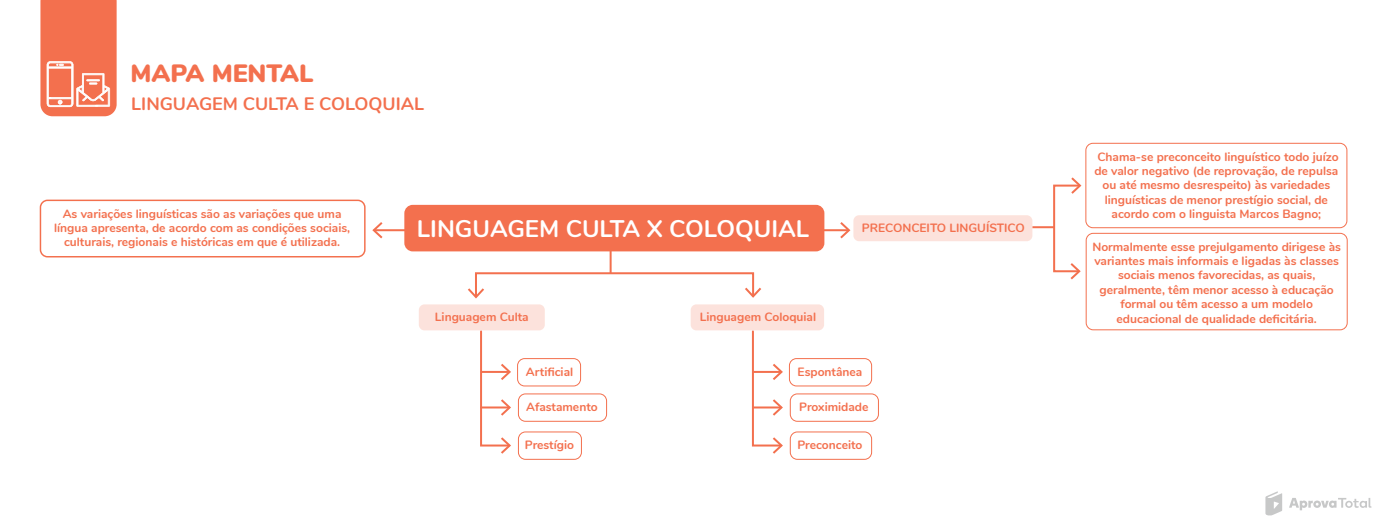
<style>
.page{position:relative;width:1388px;height:528px;background:#fff}
.page>*{position:absolute;margin:0;border:0;box-sizing:border-box;transform-origin:0 0}
.t1{font:900 25px "Nunito";color:#f3704e}
.t2{font:700 24px "Nunito";color:#fff}
.t3{font:700 18px "Nunito";color:#f3704e}
.t4{font:700 12px/14.4px "Nunito";color:#f3704e;text-align:center}
</style>
<div class="page">
<svg style="left:1289px;top:498px;width:82px;height:12px"></svg>
<svg style="left:1265px;top:491px;width:17px;height:24px"></svg>
<svg style="left:40px;top:0;width:77px;height:116px;background:#f48061"></svg>
<hr style="left:374px;top:229px;width:37px;height:2px;background:#f3704e">
<svg style="left:372px;top:222px;width:10px;height:16px"></svg>
<hr style="left:812px;top:229px;width:36px;height:2px;background:#f3704e">
<svg style="left:840px;top:222px;width:10px;height:16px"></svg>
<div style="left:404px;top:205px;width:420px;height:46px;background:#f3704e;border-radius:8px"></div>
<div style="left:853px;top:215px;width:179px;height:26px;background:#fce2dc;border-radius:6px"></div>
<div style="left:40px;top:199px;width:326px;height:58px;border:1px solid #f3704e;border-radius:7px"></div>
<div style="left:1085px;top:143px;width:262px;height:85px;border:1px solid #f3704e;border-radius:7px"></div>
<svg style="left:1052px;top:177px;width:29px;height:102px"></svg>
<hr style="left:1032px;top:226px;width:22px;height:2px;background:#f3704e">
<div style="left:1086px;top:233px;width:262px;height:97px;border:1px solid #f3704e;border-radius:7px"></div>
<div style="left:419px;top:304px;width:126px;height:26px;background:#fce2dc;border-radius:6px"></div>
<div style="left:517px;top:358px;width:64px;height:28px;border:1px solid #f3704e;border-radius:7px"></div>
<svg style="left:479px;top:330px;width:32px;height:123px"></svg>
<div style="left:518px;top:393px;width:89px;height:28px;border:1px solid #f3704e;border-radius:7px"></div>
<div style="left:518px;top:431px;width:64px;height:28px;border:1px solid #f3704e;border-radius:7px"></div>
<div style="left:691px;top:304px;width:133px;height:26px;background:#fce2dc;border-radius:6px"></div>
<div style="left:789px;top:358px;width:83px;height:28px;border:1px solid #f3704e;border-radius:7px"></div>
<svg style="left:751px;top:330px;width:32px;height:123px"></svg>
<div style="left:790px;top:393px;width:89px;height:28px;border:1px solid #f3704e;border-radius:7px"></div>
<div style="left:790px;top:431px;width:82px;height:28px;border:1px solid #f3704e;border-radius:7px"></div>
<svg style="left:468px;top:271px;width:293px;height:27px"></svg>
<hr style="left:610px;top:249px;width:2px;height:24px;background:#f3704e">
<h1 class="t1" style="left:130px;top:55px;width:185px">MAPA MENTAL</h1>
<h3 class="t3" style="left:131px;top:91px;width:294px">LINGUAGEM CULTA E COLOQUIAL</h3>
<p class="t4" style="left:54px;top:205px;width:298px">As variações linguísticas são as variações que uma língua apresenta, de acordo com as condições sociais, culturais, regionais e históricas em que é utilizada.</p>
<h2 class="t2" style="left:417px;top:211px;width:394px">LINGUAGEM CULTA X COLOQUIAL</h2>
<p class="t4" style="left:862px;top:220px;width:165px">PRECONCEITO LINGUÍSTICO</p>
<p class="t4" style="left:1094px;top:148px;width:246px">Chama-se preconceito linguístico todo juízo de valor negativo (de reprovação, de repulsa ou até mesmo desrespeito) às variedades linguísticas de menor prestígio social, de acordo com o linguista Marcos Bagno;</p>
<p class="t4" style="left:1092px;top:238px;width:250px">Normalmente esse prejulgamento dirigese às variantes mais informais e ligadas às classes sociais menos favorecidas, as quais, geralmente, têm menor acesso à educação formal ou têm acesso a um modelo</p>
<p class="t4" style="left:435px;top:309px;width:95px">Linguagem Culta</p>
<p class="t4" style="left:1116px;top:310px;width:202px">educacional de qualidade deficitária.</p>
<p class="t4" style="left:700px;top:309px;width:118px">Linguagem Coloquial</p>
<p class="t4" style="left:526px;top:363px;width:49px">Artificial</p>
<p class="t4" style="left:526px;top:399px;width:73px">Afastamento</p>
<p class="t4" style="left:525px;top:437px;width:51px">Prestígio</p>
<p class="t4" style="left:798px;top:363px;width:66px">Espontânea</p>
<p class="t4" style="left:799px;top:399px;width:71px">Proximidade</p>
<p class="t4" style="left:797px;top:437px;width:67px">Preconceito</p>
</div>
